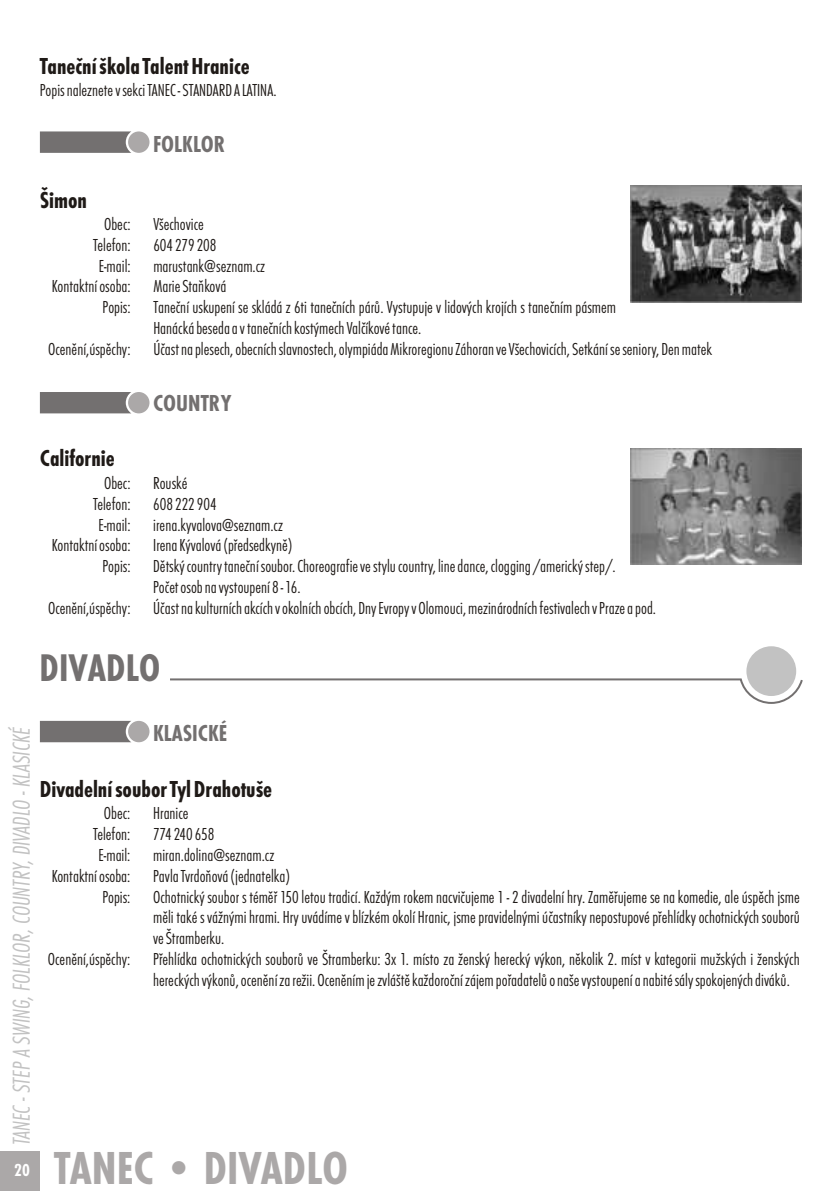
<style>
.page{position:relative;width:840px;height:1191px;background:#fff}
.page>*{position:absolute;margin:0;border:0;box-sizing:border-box;transform-origin:0 0}
.t1{font:700 condensed 48px "Futura TEE";letter-spacing:-2.3em;color:#aba8a8}
.t2{font:700 condensed 40px "Futura TEE";letter-spacing:-2.365em;color:#737070}
.t3{font:25.4px "Futura TEE Ligh Cond Obli";letter-spacing:-1.62em;color:#c2c2c2}
.t4{font:700 condensed 24px "Futura TEE";letter-spacing:-1.03em;color:#1f1a17}
.t5{font:700 condensed 24px "Futura TEE";letter-spacing:-1.965em;color:#1f1a17}
.t6{font:700 condensed 24px "Futura TEE";letter-spacing:-1.675em;color:#1f1a17}
.t7{font:700 condensed 24px "Futura TEE";letter-spacing:-1.865em;color:#1f1a17}
.t8{font:700 condensed 24px "Futura TEE";letter-spacing:-2.13em;color:#737070}
.t9{font:700 condensed 24px "Futura TEE";letter-spacing:-2.005em;color:#737070}
.t10{font:700 condensed 24px "Futura TEE";letter-spacing:-2.42em;color:#737070}
.t11{font:18px/20.8px "Futura TEE Ligh Cond";letter-spacing:-1.57em;color:#1f1a17}
.t12{font:18px "Futura TEE Ligh Cond";letter-spacing:-1.465em;color:#1f1a17}
.t13{font:18px "Futura TEE Ligh Cond";letter-spacing:-1.72em;color:#1f1a17}
.t14{font:18px "Futura TEE Ligh Cond";letter-spacing:-1.49em;color:#1f1a17}
.t15{font:18px "Futura TEE Ligh Cond";letter-spacing:-1.52em;color:#1f1a17}
.t16{font:18px "Futura TEE Ligh Cond";letter-spacing:-1.475em;color:#1f1a17}
.t17{font:18px "Futura TEE Ligh Cond";letter-spacing:-1.605em;color:#1f1a17}
.t18{font:18px "Futura TEE Ligh Cond";letter-spacing:-1.635em;color:#1f1a17}
.t19{font:18px "Futura TEE Ligh Cond";letter-spacing:-1.655em;color:#1f1a17}
.t20{font:18px "Futura TEE Ligh Cond";letter-spacing:-1.715em;color:#1f1a17}
.t21{font:18px/20.8px "Futura TEE Ligh Cond";letter-spacing:-.09em;color:#1f1a17}
.t22{font:18px/20.8px "Futura TEE Ligh Cond";letter-spacing:-.085em;color:#1f1a17}
.t23{font:18px "Futura TEE Ligh Cond";letter-spacing:.03em;color:#1f1a17}
.t24{font:18px "Futura TEE Ligh Cond";letter-spacing:-1.625em;color:#1f1a17}
.t25{font:700 condensed 18px "Futura TEE";color:#fff}
</style>
<div class="page">
<div style="left:0;top:1151px;width:39px;height:40px;background:#aba8a8"></div>
<svg style="left:40px;top:131px;width:91px;height:22px;background:#797777"></svg>
<div style="left:128px;top:131px;width:21px;height:22px;background:#aba8a8;border-radius:50%"></div>
<img style="left:630px;top:185px;width:170px;height:117px">
<img style="left:630px;top:448px;width:170px;height:117px">
<div style="left:40px;top:392px;width:91px;height:21px;background:#737070"></div>
<div style="left:128px;top:392px;width:21px;height:21px;background:#aba8a8;border-radius:50%"></div>
<svg style="left:170px;top:677px;width:633px;height:27px"></svg>
<div style="left:746px;top:646px;width:49px;height:50px;background:#c2c2c2;border-radius:50%"></div>
<div style="left:40px;top:721px;width:91px;height:21px;background:#737070"></div>
<div style="left:128px;top:721px;width:21px;height:21px;background:#aba8a8;border-radius:50%"></div>
<h3 class="t4" style="left:40px;top:56px;width:225px">TíllH</h3>
<p class="t11" style="left:46px;top:81px;width:73px">o z</p>
<h3 class="t4" style="left:47px;top:56px;width:230px">aken</h3>
<p class="t11" style="left:51px;top:81px;width:147px">p ne kci E</p>
<h3 class="t4" style="left:75px;top:56px;width:117px">čnT</h3>
<h3 class="t4" style="left:99px;top:56px;width:12px">š</h3>
<p class="t11" style="left:104px;top:81px;width:59px">te</p>
<h3 class="t4" style="left:57px;top:56px;width:219px">nonic</h3>
<p class="t11" style="left:57px;top:81px;width:31px">is</p>
<h3 class="t4" style="left:183px;top:56px;width:35px">t</h3>
<h3 class="t4" style="left:203px;top:56px;width:93px">re</h3>
<p class="t11" style="left:213px;top:81px;width:48px">AR</p>
<p class="t11" style="left:234px;top:81px;width:37px">A</p>
<h3 class="t4" style="left:66px;top:56px;width:122px">e a</h3>
<p class="t11" style="left:67px;top:81px;width:181px">na ev AN D</p>
<h3 class="t4" style="left:150px;top:56px;width:118px">aa</h3>
<p class="t11" style="left:170px;top:81px;width:36px">C</p>
<p class="t11" style="left:40px;top:81px;width:227px">P le s T -S D</p>
<p class="t11" style="left:189px;top:81px;width:30px">T</p>
<p class="t11" style="left:193px;top:81px;width:111px">AN LATI NA.</p>
<h3 class="t4" style="left:40px;top:189px;width:100px">Šimon</h3>
<h3 class="t9" style="left:153px;top:134px;width:130px">FOLKLOR</h3>
<p class="t11" style="left:104px;top:215px;width:130px">Obec: Všechovice</p>
<p class="t13" style="left:93px;top:237px;width:157px">Telefon: 604279208</p>
<p class="t19" style="left:99px;top:258px;width:202px">E-mail: marustank@seznam.cz</p>
<p class="t18" style="left:52px;top:279px;width:206px">Kontaktní osoba: MarieStaň ková</p>
<p class="t16" style="left:103px;top:300px;width:323px">Popis: Ta u n l á t čn r y</p>
<p class="t23" style="left:153px;top:321px;width:285px">Hbačn ýVvé.</p>
<p class="t11" style="left:396px;top:298px;width:37px;text-indent:-31px">á a</p>
<p class="t11" style="left:412px;top:298px;width:37px">p</p>
<p class="t14" style="left:418px;top:300px;width:245px">ujev lidovýchkrojíchs tanečnímpásmem</p>
<p class="t11" style="left:48px;top:340px;width:693px">Ocenění,úspěchy: Účast naplesech, obecníchslavnostech, olympiádaMikroregionuZáhoranveVšechovicích, Setkání seseniory, Denmatek</p>
<p class="t22" style="left:170px;top:298px;width:269px">ek e<br>á etah ečíkn</p>
<p class="t11" style="left:176px;top:298px;width:159px">čnp sk 6 c</p>
<p class="t11" style="left:220px;top:298px;width:36px">e</p>
<p class="t11" style="left:270px;top:298px;width:39px;text-align:center">d íc</p>
<p class="t11" style="left:305px;top:298px;width:142px;text-indent:-20px">zahV st h o ce</p>
<p class="t11" style="left:352px;top:298px;width:92px;text-indent:-10px">íců. tu al t</p>
<p class="t21" style="left:164px;top:298px;width:262px">ns ísátinep s n s</p>
<p class="t11" style="left:186px;top:298px;width:112px">í u áae</p>
<p class="t11" style="left:183px;top:319px;width:180px">kdnkoc</p>
<p class="t11" style="left:160px;top:319px;width:111px">a ev</p>
<p class="t11" style="left:319px;top:319px;width:57px">m</p>
<h3 class="t10" style="left:153px;top:393px;width:133px">COUNTRY</h3>
<h3 class="t6" style="left:40px;top:448px;width:110px">Californi</h3>
<p class="t11" style="left:104px;top:474px;width:45px">O</p>
<h3 class="t4" style="left:106px;top:448px;width:55px">e</h3>
<p class="t24" style="left:111px;top:475px;width:106px">bec: Rouské</p>
<p class="t20" style="left:93px;top:496px;width:158px">Telefon: 608222904</p>
<p class="t15" style="left:98px;top:517px;width:219px">E-mail: irena.kyvalova@seznam.cz</p>
<p class="t11" style="left:52px;top:536px;width:265px">Kontaktní osoba: I renaKývalová(předsedkyně)</p>
<p class="t11" style="left:102px;top:557px;width:547px">Popis: Dětskýcountrytaneční soubor. Choreografievestylucountry, linedance, clogging/americkýstep/.</p>
<p class="t11" style="left:48px;top:599px;width:45px">O</p>
<p class="t11" style="left:55px;top:578px;width:628px;text-indent:98px">Počet osobnavystoupení 8- 16.<br>cenění,úspěchy: Účast nakulturníchakcíchv okolníchobcích, DnyEvropyv Olomouci, mezinárodníchfestivalechv Prazeapod.</p>
<h2 class="t2" style="left:39px;top:651px;width:231px">DIVADLO</h2>
<h3 class="t8" style="left:153px;top:723px;width:122px">KLASICKÉ</h3>
<h3 class="t3" style="left:11px;top:1101px;width:413px;rotate:-90deg">- STEP A SWING, FOLKLOR, COUNTRY, DIVADLO- KLASICKÉ</h3>
<h3 class="t7" style="left:40px;top:778px;width:162px">Divadeln r</h3>
<p class="t11" style="left:104px;top:804px;width:92px">O Hr</p>
<h3 class="t5" style="left:186px;top:778px;width:132px">l Drahotuše</h3>
<p class="t13" style="left:93px;top:826px;width:156px">Telefon: 774240658</p>
<p class="t17" style="left:98px;top:847px;width:211px">E-mail: miran.dolina@seznam.cz</p>
<p class="t11" style="left:52px;top:866px;width:265px">Kontaktní osoba: PavlaTvrdoňová(jednatelka)</p>
<p class="t11" style="left:102px;top:887px;width:739px">Popis: Ochotnický soubor s téměř 150letoutradicí. Každýmrokemnacvičujeme 1- 2divadelní hry. Zaměřujeme se nakomedie, ale úspěchjsme</p>
<p class="t11" style="left:153px;top:908px;width:57px">m</p>
<p class="t11" style="left:162px;top:908px;width:658px">ěli takés vážnými hrami. Hryuvádímev blízkémokolí Hranic, jsmepravidelnými účastníkynepostupovépřehlídkyochotnickýchsouborů</p>
<p class="t11" style="left:48px;top:950px;width:45px">O</p>
<h3 class="t4" style="left:132px;top:778px;width:77px">ubo</h3>
<h3 class="t4" style="left:107px;top:778px;width:31px">í</h3>
<p class="t11" style="left:111px;top:804px;width:37px">b</p>
<h3 class="t4" style="left:115px;top:778px;width:105px">s T</h3>
<p class="t11" style="left:117px;top:804px;width:36px">e</p>
<h3 class="t4" style="left:122px;top:778px;width:109px">oy</h3>
<p class="t11" style="left:123px;top:804px;width:28px">c:</p>
<p class="t11" style="left:163px;top:804px;width:44px">an</p>
<p class="t11" style="left:175px;top:804px;width:18px">i</p>
<p class="t11" style="left:178px;top:804px;width:40px">ce</p>
<p class="t16" style="left:153px;top:930px;width:100px">veŠtramberku.</p>
<p class="t12" style="left:55px;top:951px;width:775px">cenění,úspěchy: Přehlídkaochotnickýchsouborů veŠtramberku: 3x 1. místozaženský herecký výkon, několik2. míst v kategorii mužskýchi ženských</p>
<p class="t11" style="left:153px;top:971px;width:657px">hereckýchvýkonů, oceněnízarežii. Oceněnímjezvláště každoročnízájempořadatelů onaševystoupení anabitésály spokojenýchdiváků.</p>
<h3 class="t3" style="left:11px;top:1145px;width:81px;rotate:-90deg">TANEC</h3>
<p class="t25" style="left:14px;top:1162px;width:56px">20</p>
<h1 class="t1" style="left:54px;top:1148px;width:425px">TANEC DIVADLO</h1>
</div>
